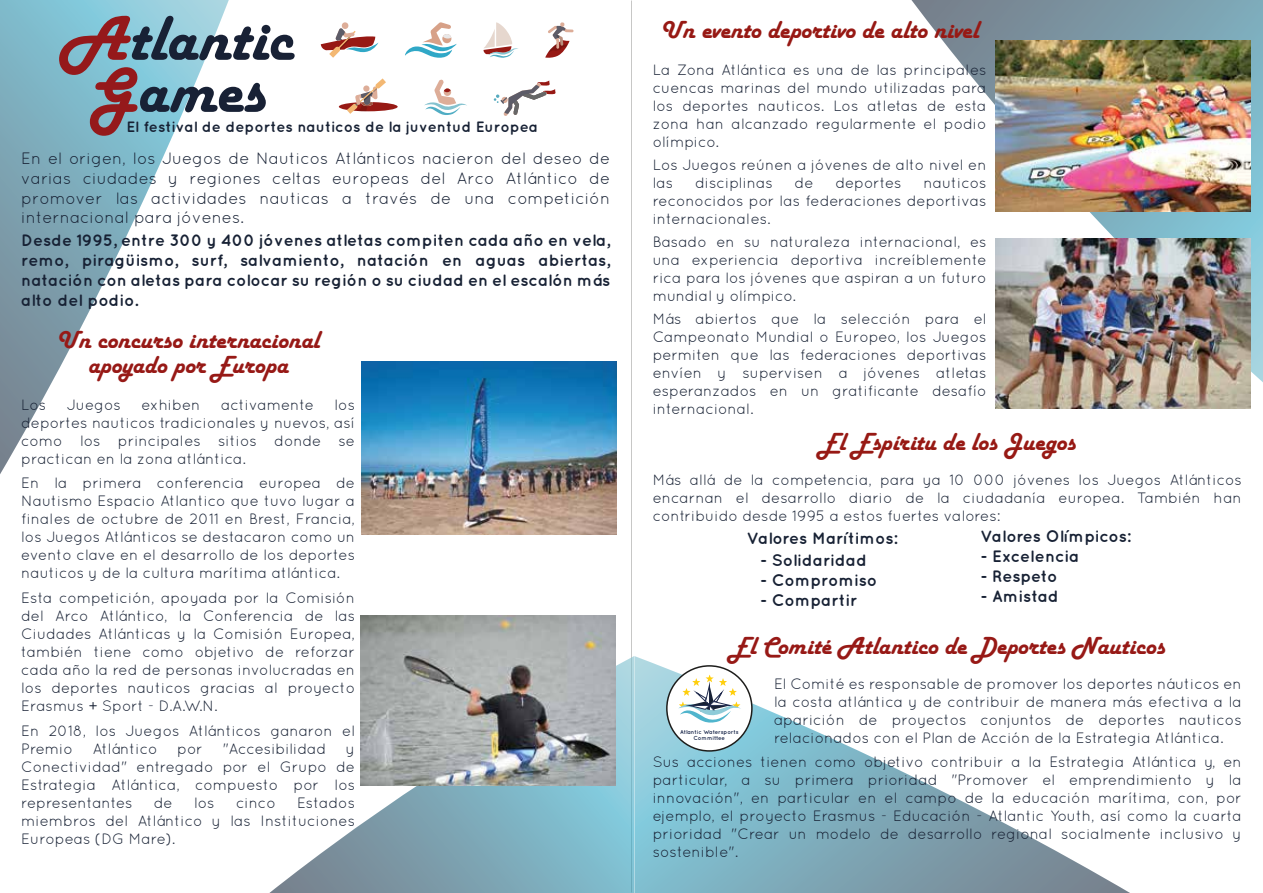
<style>
.page{position:relative;width:1263px;height:893px;background:#fff}
.page>*{position:absolute;margin:0;border:0;box-sizing:border-box;transform-origin:0 0}
.t1{font:66px/52.1px "Harlow Solid";color:#182135;text-align:center}
.t2{font:25.5px/25.5px "Harlow Solid";color:#971916;text-align:center}
.t3{font:25.5px "Harlow Solid";color:#971914}
.t4{font:16.5px/19.8px "Quicksand";color:#172134;text-align:justify}
.t5{font:700 16.5px/19.8px "Quicksand";color:#172134;text-align:justify}
.t6{font:700 16.5px "Quicksand";color:#172134}
.t7{font:15px/18px "Quicksand";color:#172134;text-align:justify}
.t8{font:700 15px "Quicksand";color:#172134}
.t9{font:700 5.7px/6.9px "Quicksand";color:#1e2b4e;text-align:center}
.s1{color:#95191b}
</style>
<div class="page">
<svg style="left:0;top:0;width:229px;height:474px"></svg>
<svg style="left:634px;top:656px;width:496px;height:237px"></svg>
<svg style="left:269px;top:656px;width:365px;height:237px"></svg>
<img style="left:362px;top:361px;width:255px;height:174px">
<svg style="left:911px;top:0;width:352px;height:402px"></svg>
<div style="left:667px;top:666px;width:85px;height:85px;background:#fff;border-radius:50%"></div>
<div style="left:666px;top:665px;width:87px;height:87px;border:2px solid #1d1d1b;border-radius:50%"></div>
<svg style="left:678px;top:675px;width:63px;height:48px"></svg>
<img style="left:996px;top:41px;width:255px;height:170px">
<img style="left:996px;top:238px;width:255px;height:171px">
<img style="left:360px;top:615px;width:255px;height:170px">
<svg style="left:339px;top:78px;width:59px;height:36px"></svg>
<svg style="left:424px;top:79px;width:43px;height:36px"></svg>
<svg style="left:494px;top:81px;width:62px;height:35px"></svg>
<svg style="left:321px;top:22px;width:57px;height:36px"></svg>
<svg style="left:405px;top:22px;width:52px;height:36px"></svg>
<svg style="left:545px;top:22px;width:29px;height:36px"></svg>
<svg style="left:483px;top:22px;width:35px;height:36px"></svg>
<h1 class="t1" style="left:60px;top:18px;width:235px"><span class="s1">A</span>tlantic<br><span class="s1">G</span>ames</h1>
<p class="t8" style="left:126px;top:118px;width:413px">El festival de deportes nauticos de la juventud Europea</p>
<p class="t4" style="left:21px;top:148px;width:590px">En el origen, los Juegos de Nauticos Atlánticos nacieron del deseo de varias ciudades y regiones celtas europeas del Arco Atlántico de promover las actividades nauticas a través de una competición internacional para jóvenes.</p>
<p class="t5" style="left:21px;top:230px;width:590px">Desde 1995, entre 300 y 400 jóvenes atletas compiten cada año en vela, remo, piragüismo, surf, salvamiento, natación en aguas abiertas, natación con aletas para colocar su región o su ciudad en el escalón más alto del podio.</p>
<h2 class="t2" style="left:56px;top:329px;width:265px">Un concurso internacional apoyado por Europa</h2>
<p class="t7" style="left:21px;top:395px;width:27px">Los</p>
<p class="t7" style="left:67px;top:395px;width:55px">Juegos</p>
<p class="t7" style="left:142px;top:395px;width:60px">exhiben</p>
<p class="t7" style="left:221px;top:395px;width:94px">activamente</p>
<p class="t7" style="left:21px;top:395px;width:335px;text-indent:313px">los deportes nauticos tradicionales y nuevos, así como los principales sitios donde se practican en la zona atlántica.</p>
<p class="t7" style="left:21px;top:474px;width:335px">En la primera conferencia europea de Nautismo Espacio Atlantico que tuvo lugar a finales de octubre de 2011 en Brest, Francia, los Juegos Atlánticos se destacaron como un evento clave en el desarrollo de los deportes nauticos y de la cultura marítima atlántica.</p>
<p class="t7" style="left:21px;top:589px;width:335px">Esta competición, apoyada por la Comisión del Arco Atlántico, la Conferencia de las Ciudades Atlánticas y la Comisión Europea, también tiene como objetivo de reforzar cada año la red de personas involucradas en los deportes nauticos gracias al proyecto Erasmus + Sport - D.A.W.N.</p>
<p class="t7" style="left:21px;top:721px;width:335px">En 2018, los Juegos Atlánticos ganaron el<br>Premio</p>
<p class="t7" style="left:93px;top:739px;width:66px">Atlántico</p>
<p class="t7" style="left:177px;top:739px;width:27px">por</p>
<p class="t7" style="left:223px;top:739px;width:105px">"Accesibilidad</p>
<p class="t7" style="left:21px;top:739px;width:335px;text-indent:325px">y Conectividad" entregado por el Grupo de Estrategia Atlántica, compuesto por los representantes</p>
<p class="t7" style="left:21px;top:793px;width:335px;text-indent:276px">Estados miembros del Atlántico y las Instituciones Europeas (DG Mare).</p>
<p class="t7" style="left:154px;top:793px;width:20px">de</p>
<p class="t7" style="left:194px;top:793px;width:22px">los</p>
<p class="t7" style="left:236px;top:793px;width:41px">cinco</p>
<h2 class="t3" style="left:660px;top:16px;width:320px">Un evento deportivo de alto nivel</h2>
<p class="t7" style="left:653px;top:61px;width:335px">La Zona Atlántica es una de las principales cuencas marinas del mundo utilizadas para los deportes nauticos. Los atletas de esta zona han alcanzado regularmente el podio olímpico.</p>
<p class="t7" style="left:653px;top:156px;width:335px">Los Juegos reúnen a jóvenes de alto nivel en las</p>
<p class="t7" style="left:695px;top:174px;width:79px">disciplinas</p>
<p class="t7" style="left:795px;top:174px;width:20px">de</p>
<p class="t7" style="left:835px;top:174px;width:68px">deportes</p>
<p class="t7" style="left:653px;top:174px;width:335px;text-indent:271px">nauticos reconocidos por las federaciones deportivas internacionales.</p>
<p class="t7" style="left:653px;top:233px;width:335px">Basado en su naturaleza internacional, es una experiencia deportiva increíblemente rica para los jóvenes que aspiran a un futuro mundial y olímpico.</p>
<p class="t7" style="left:653px;top:310px;width:335px">Más abiertos que la selección para el Campeonato Mundial o Europeo, los Juegos permiten que las federaciones deportivas envíen y supervisen a jóvenes atletas esperanzados en un gratificante desafío internacional.</p>
<h2 class="t3" style="left:819px;top:428px;width:258px">El Espíritu de los Juegos</h2>
<p class="t7" style="left:653px;top:471px;width:590px">Más allá de la competencia, para ya 10 000 jóvenes los Juegos Atlánticos encarnan el desarrollo diario de la ciudadanía europea. También han contribuido desde 1995 a estos fuertes valores:</p>
<p class="t6" style="left:747px;top:529px;width:152px">Valores Marítimos:</p>
<p class="t6" style="left:760px;top:550px;width:108px">- Solidaridad</p>
<p class="t6" style="left:760px;top:570px;width:119px">- Compromiso</p>
<p class="t6" style="left:760px;top:590px;width:99px">- Compartir</p>
<p class="t6" style="left:980px;top:527px;width:152px">Valores Olímpicos:</p>
<p class="t6" style="left:980px;top:546px;width:100px">- Excelencia</p>
<p class="t6" style="left:980px;top:566px;width:78px">- Respeto</p>
<p class="t6" style="left:980px;top:586px;width:80px">- Amistad</p>
<h2 class="t2" style="left:729px;top:635px;width:437px">El Comité Atlantico de Deportes Nauticos</h2>
<p class="t7" style="left:774px;top:675px;width:469px">El Comité es responsable de promover los deportes náuticos en la costa atlántica y de contribuir de manera más efectiva a la aparición de proyectos conjuntos de deportes nauticos relacionados con el Plan de Acción de la Estrategia Atlántica.</p>
<p class="t7" style="left:653px;top:752px;width:590px">Sus acciones tienen como objetivo contribuir a la Estrategia Atlántica y, en particular, a su primera prioridad "Promover el emprendimiento y la innovación", en particular en el campo de la educación marítima, con, por ejemplo, el proyecto Erasmus - Educación - Atlantic Youth, así como la cuarta prioridad "Crear un modelo de desarrollo regional socialmente inclusivo y sostenible".</p>
<p class="t9" style="left:680px;top:728px;width:60px">Atlantic Watersports<br>Committee</p>
</div>
